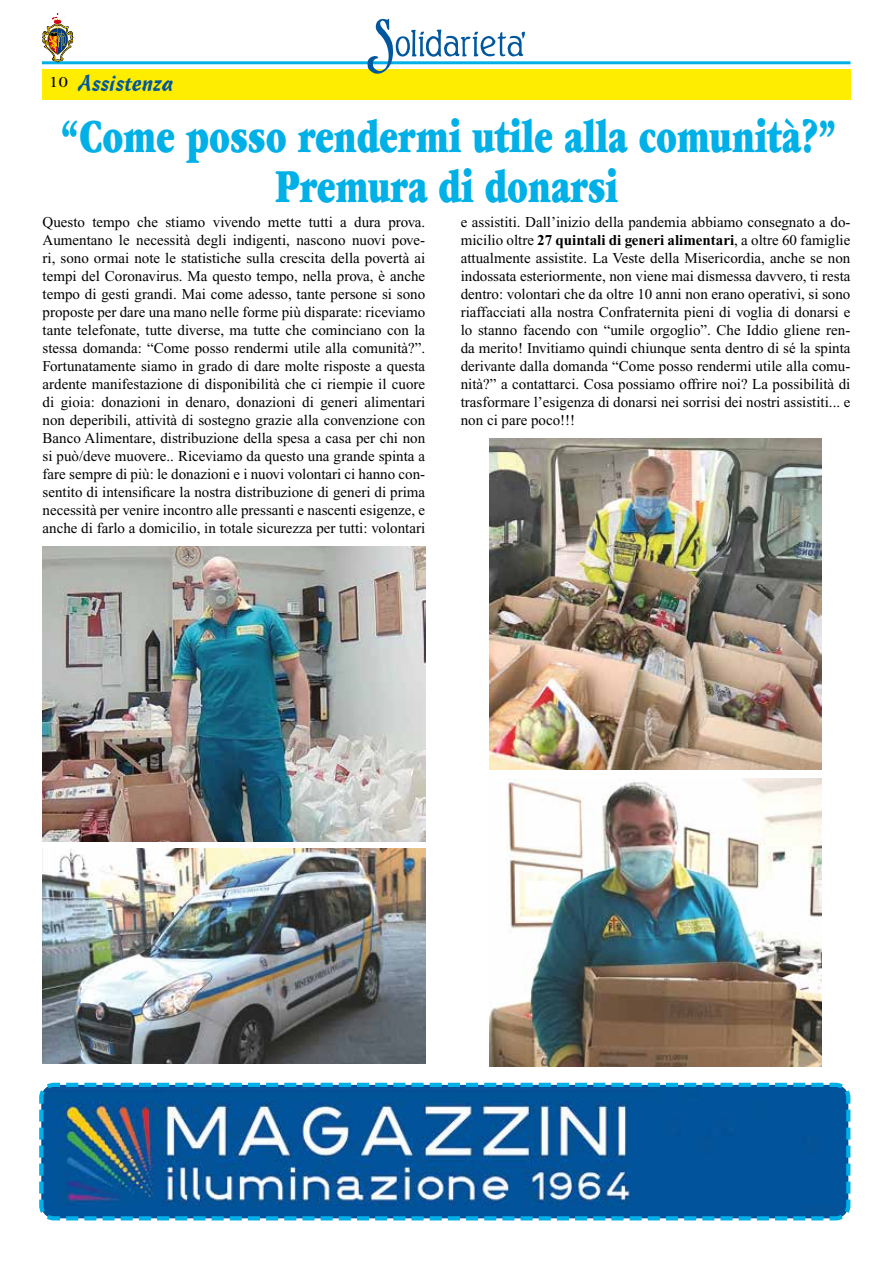
<style>
.page{position:relative;width:893px;height:1263px;background:#fff}
.page>*{position:absolute;margin:0;border:0;box-sizing:border-box;transform-origin:0 0}
.t1{font:900 49.5px/49.5px "Garamond";color:#00b0e6;text-align:center;scale:.7 1}
.t2{font:22.5px "Cascade Script";color:#00579e}
.t3{font:15px/18px "Times New Roman";color:#000;text-align:justify}
.s1{font-weight:700}
</style>
<div class="page">
<svg style="left:39px;top:1082px;width:812px;height:139px;background:#2870a9"></svg>
<div style="left:42px;top:69px;width:808px;height:31px;background:#ffed00"></div>
<hr style="left:42px;top:61px;width:808px;height:3px;background:#00b0e6">
<svg style="left:365px;top:18px;width:30px;height:56px"></svg>
<svg style="left:396px;top:36px;width:14px;height:21px"></svg>
<div style="left:398px;top:38px;width:9px;height:16px;background:#fff;border-radius:50%"></div>
<svg style="left:411px;top:30px;width:114px;height:27px"></svg>
<svg style="left:42px;top:13px;width:31px;height:49px"></svg>
<img style="left:43px;top:546px;width:382px;height:296px">
<img style="left:43px;top:848px;width:382px;height:215px">
<img style="left:489px;top:779px;width:333px;height:288px">
<img style="left:490px;top:438px;width:331px;height:331px">
<h2 class="t2" style="left:49px;top:70px;width:126px"><sup>10</sup> Assistenza</h2>
<h1 class="t1" style="left:61px;top:112px;width:1109px">“Come posso rendermi utile alla comunità?”<br>Premura di donarsi</h1>
<p class="t3" style="left:461px;top:213px;width:391px">e assistiti. Dall’inizio della pandemia abbiamo consegnato a do&shy;micilio oltre <span class="s1">27 quintali di generi alimentari</span>, a oltre 60 famiglie attualmente assistite. La Veste della Misericordia, anche se non indossata esteriormente, non viene mai dismessa davvero, ti resta dentro: volontari che da oltre 10 anni non erano operativi, si sono riaffacciati alla nostra Confraternita pieni di voglia di donarsi e lo stanno facendo con “umile orgoglio”. Che Iddio gliene ren&shy;da merito! Invitiamo quindi chiunque senta dentro di sé la spinta derivante dalla domanda “Come posso rendermi utile alla comu&shy;nità?” a contattarci. Cosa possiamo offrire noi? La possibilità di trasformare l’esigenza di donarsi nei sorrisi dei nostri assistiti... e non ci pare poco!!!</p>
<p class="t3" style="left:43px;top:213px;width:384px">Questo tempo che stiamo vivendo mette tutti a dura prova.<br>Aumentano le necessità degli indigenti, nascono nuovi pove&shy;ri, sono ormai note le statistiche sulla crescita della povertà ai tempi del Coronavirus. Ma questo tempo, nella prova, è anche tempo di gesti grandi. Mai come adesso, tante persone si sono proposte per dare una mano nelle forme più disparate: riceviamo tante telefonate, tutte diverse, ma tutte che cominciano con la stessa domanda: “Come posso rendermi utile alla comunità?”.<br>Fortunatamente siamo in grado di dare molte risposte a questa ardente manifestazione di disponibilità che ci riempie il cuore di gioia: donazioni in denaro, donazioni di generi alimentari non deperibili, attività di sostegno grazie alla convenzione con Banco Alimentare, distribuzione della spesa a casa per chi non si può/deve muovere.. Riceviamo da questo una grande spinta a fare sempre di più: le donazioni e i nuovi volontari ci hanno con&shy;sentito di intensificare la nostra distribuzione di generi di prima necessità per venire incontro alle pressanti e nascenti esigenze, e anche di farlo a domicilio, in totale sicurezza per tutti: volontari</p>
</div>
